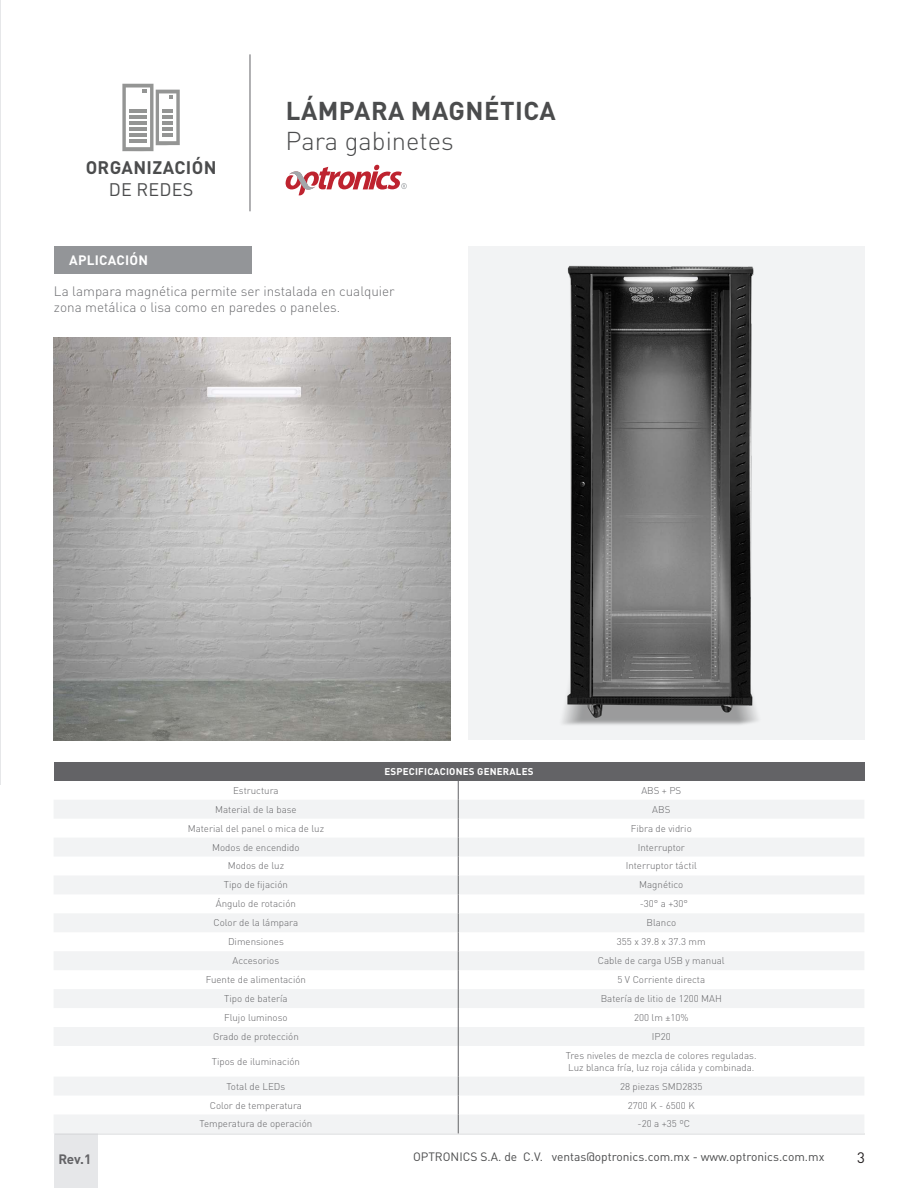
<style>
.page{position:relative;width:918px;height:1188px;background:#fff}
.page>*{position:absolute;margin:0;border:0;box-sizing:border-box;transform-origin:0 0}
.t1{font:700 25.5px "DIN Pro";letter-spacing:.02em;color:#4b4c4d}
.t2{font:300 25.5px "DIN Pro";color:#4b4c4d}
.t3{font:700 18px "DIN Pro";letter-spacing:.02em;color:#4b4c4d}
.t4{font:18px "DIN Pro";letter-spacing:.01em;color:#4b4c4d}
.t5{font:15px "DIN Pro";color:#231f20}
.t6{font:300 13.5px/16.2px "DIN Pro";color:#6c6d70}
.t7{font:700 13.5px "DIN Pro";letter-spacing:.02em;color:#fff}
.t8{font:700 13.5px "DIN Pro";color:#636366}
.t9{font:12px "DIN Pro";color:#4b4c4d}
.t10{font:300 9.75px/11.7px "DIN Pro";color:#636366}
.t11{font:700 9.75px "DIN Pro";letter-spacing:.02em;color:#fff}
</style>
<div class="page">
<div style="left:54px;top:1134px;width:44px;height:54px;background:#e6e7e9"></div>
<hr style="left:55px;top:1134px;width:810px;height:1px;background:#d1d2d4">
<hr style="left:250px;top:54px;width:1px;height:157px;background:#636366">
<svg style="left:285px;top:165px;width:122px;height:30px"></svg>
<svg style="left:122px;top:84px;width:58px;height:67px"></svg>
<hr style="left:0;top:0;width:1px;height:784px;background:#e6e7e9">
<div style="left:54px;top:246px;width:198px;height:28px;background:#939598"></div>
<img style="left:469px;top:246px;width:396px;height:494px">
<div style="left:54px;top:762px;width:810px;height:19px;background:#636366"></div>
<svg style="left:54px;top:800px;width:810px;height:333px;fill:#f6f7f7"></svg>
<svg style="left:458px;top:781px;width:1px;height:265px"></svg>
<hr style="left:458px;top:1046px;width:1px;height:31px;background:#636366">
<svg style="left:458px;top:1077px;width:1px;height:56px"></svg>
<img style="left:54px;top:338px;width:396px;height:402px">
<h2 class="t3" style="left:86px;top:153px;width:132px">ORGANIZACIÓN</h2>
<h2 class="t4" style="left:109px;top:177px;width:86px">DE REDES</h2>
<h1 class="t1" style="left:286px;top:89px;width:272px">LÁMPARA MAGNÉTICA</h1>
<h1 class="t2" style="left:286px;top:121px;width:170px">Para gabinetes</h1>
<h3 class="t7" style="left:69px;top:249px;width:80px">APLICACIÓN</h3>
<h3 class="t6" style="left:54px;top:282px;width:342px">La lampara magnética permite ser instalada en cualquier zona metálica o lisa como en paredes o paneles.</h3>
<p class="t11" style="left:384px;top:763px;width:151px">ESPECIFICACIONES GENERALES</p>
<p class="t10" style="left:233px;top:783px;width:47px">Estructura</p>
<p class="t10" style="left:641px;top:783px;width:41px">ABS + PS</p>
<p class="t10" style="left:215px;top:802px;width:83px">Material de la base</p>
<p class="t10" style="left:652px;top:802px;width:20px">ABS</p>
<p class="t10" style="left:188px;top:821px;width:138px">Material del panel o mica de luz</p>
<p class="t10" style="left:631px;top:821px;width:62px">Fibra de vidrio</p>
<p class="t10" style="left:212px;top:840px;width:89px">Modos de encendido</p>
<p class="t10" style="left:638px;top:840px;width:49px">Interruptor</p>
<p class="t10" style="left:228px;top:859px;width:58px">Modos de luz</p>
<p class="t10" style="left:626px;top:859px;width:73px">Interruptor táctil</p>
<p class="t10" style="left:224px;top:878px;width:65px">Tipo de fijación</p>
<p class="t10" style="left:639px;top:878px;width:46px">Magnético</p>
<p class="t10" style="left:216px;top:897px;width:82px">Ángulo de rotación</p>
<p class="t10" style="left:640px;top:897px;width:50px">-30° a +30°</p>
<p class="t10" style="left:214px;top:916px;width:86px">Color de la lámpara</p>
<p class="t10" style="left:646px;top:916px;width:31px">Blanco</p>
<p class="t10" style="left:228px;top:935px;width:57px">Dimensiones</p>
<p class="t10" style="left:617px;top:935px;width:90px">355 x 39.8 x 37.3 mm</p>
<p class="t10" style="left:233px;top:954px;width:48px">Accesorios</p>
<p class="t10" style="left:598px;top:954px;width:128px">Cable de carga USB y manual</p>
<p class="t10" style="left:206px;top:973px;width:102px">Fuente de alimentación</p>
<p class="t10" style="left:617px;top:973px;width:89px">5 V Corriente directa</p>
<p class="t10" style="left:224px;top:992px;width:65px">Tipo de batería</p>
<p class="t10" style="left:601px;top:992px;width:123px">Batería de litio de 1200 MAH</p>
<p class="t10" style="left:224px;top:1011px;width:65px">Flujo luminoso</p>
<p class="t10" style="left:634px;top:1011px;width:56px">200 lm ±10%</p>
<p class="t10" style="left:213px;top:1030px;width:87px">Grado de protección</p>
<p class="t10" style="left:652px;top:1030px;width:20px">IP20</p>
<p class="t10" style="left:212px;top:1055px;width:90px">Tipos de iluminación</p>
<p class="t10" style="left:566px;top:1049px;width:192px">Tres niveles de mezcla de colores reguladas.<br>Luz blanca fría, luz roja cálida y combinada.</p>
<p class="t10" style="left:227px;top:1079px;width:60px">Total de LEDs</p>
<p class="t10" style="left:620px;top:1079px;width:84px">28 piezas SMD2835</p>
<p class="t10" style="left:210px;top:1098px;width:94px">Color de temperatura</p>
<p class="t10" style="left:628px;top:1098px;width:68px">2700 K - 6500 K</p>
<p class="t10" style="left:200px;top:1117px;width:114px">Temperatura de operación</p>
<p class="t10" style="left:638px;top:1117px;width:54px">-20 a +35 ºC</p>
<h3 class="t8" style="left:58px;top:1148px;width:34px">Rev.1</h3>
<p class="t9" style="left:413px;top:1149px;width:413px">OPTRONICS S.A. de C.V. ventas@optronics.com.mx - www.optronics.com.mx</p>
<h3 class="t5" style="left:857px;top:1148px;width:9px">3</h3>
</div>
